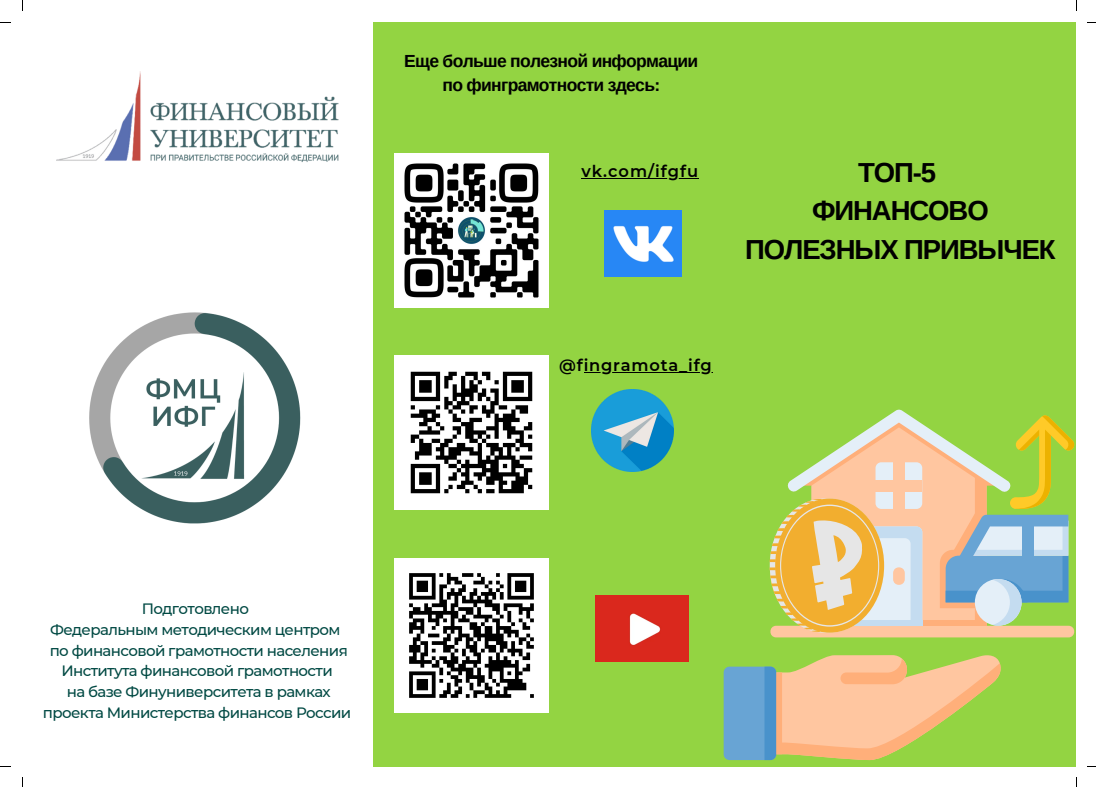
<style>
.page{position:relative;width:1096px;height:787px;background:#fff}
.page>*{position:absolute;margin:0;border:0;box-sizing:border-box;transform-origin:0 0}
.t1{font:700 27.5px/38.5px "Arimo";letter-spacing:-.04em;color:#000;text-align:center}
.t2{font:700 17.5px/24.4px "Arimo";letter-spacing:-.04em;color:#000;text-align:center}
.t3{font:600 16.25px "Montserrat";letter-spacing:.05em;color:#000}
.t4{font:500 15px/20.6px "Montserrat";letter-spacing:-.04em;color:#004943;text-align:center}
</style>
<div class="page">
<div style="left:707px;top:22px;width:368px;height:744px;background:#93d442"></div>
<div style="left:373px;top:22px;width:352px;height:744px;background:#93d442"></div>
<img style="left:89px;top:312px;width:212px;height:212px">
<img style="left:57px;top:72px;width:282px;height:90px">
<img style="left:604px;top:211px;width:77px;height:66px">
<img style="left:394px;top:153px;width:154px;height:154px">
<img style="left:591px;top:390px;width:82px;height:81px">
<img style="left:394px;top:356px;width:154px;height:154px">
<img style="left:394px;top:558px;width:154px;height:154px">
<img style="left:595px;top:595px;width:93px;height:67px">
<div style="left:723px;top:667px;width:53px;height:93px;background:#68a4d4;border-radius:6px"></div>
<svg style="left:764px;top:655px;width:237px;height:105px"></svg>
<svg style="left:769px;top:410px;width:307px;height:227px"></svg>
<hr style="left:581px;top:178px;width:118px;height:1px;background:#000">
<hr style="left:583px;top:372px;width:129px;height:1px;background:#000">
<p class="t2" style="left:404px;top:49px;width:295px">Еще больше полезной информации по финграмотности здесь:</p>
<p class="t3" style="left:581px;top:161px;width:118px">vk.com/ifgfu</p>
<h1 class="t1" style="left:745px;top:153px;width:312px">ТОП-5<br>ФИНАНСОВО<br>ПОЛЕЗНЫХ ПРИВЫЧЕК</h1>
<p class="t3" style="left:559px;top:356px;width:154px">@fingramota_ifg</p>
<p class="t4" style="left:43px;top:599px;width:310px">Подготовлено<br>Федеральным методическим центром по финансовой грамотности населения<br>Института финансовой грамотности<br>на базе Финуниверситета в рамках проекта Министерства финансов России</p>
</div>
